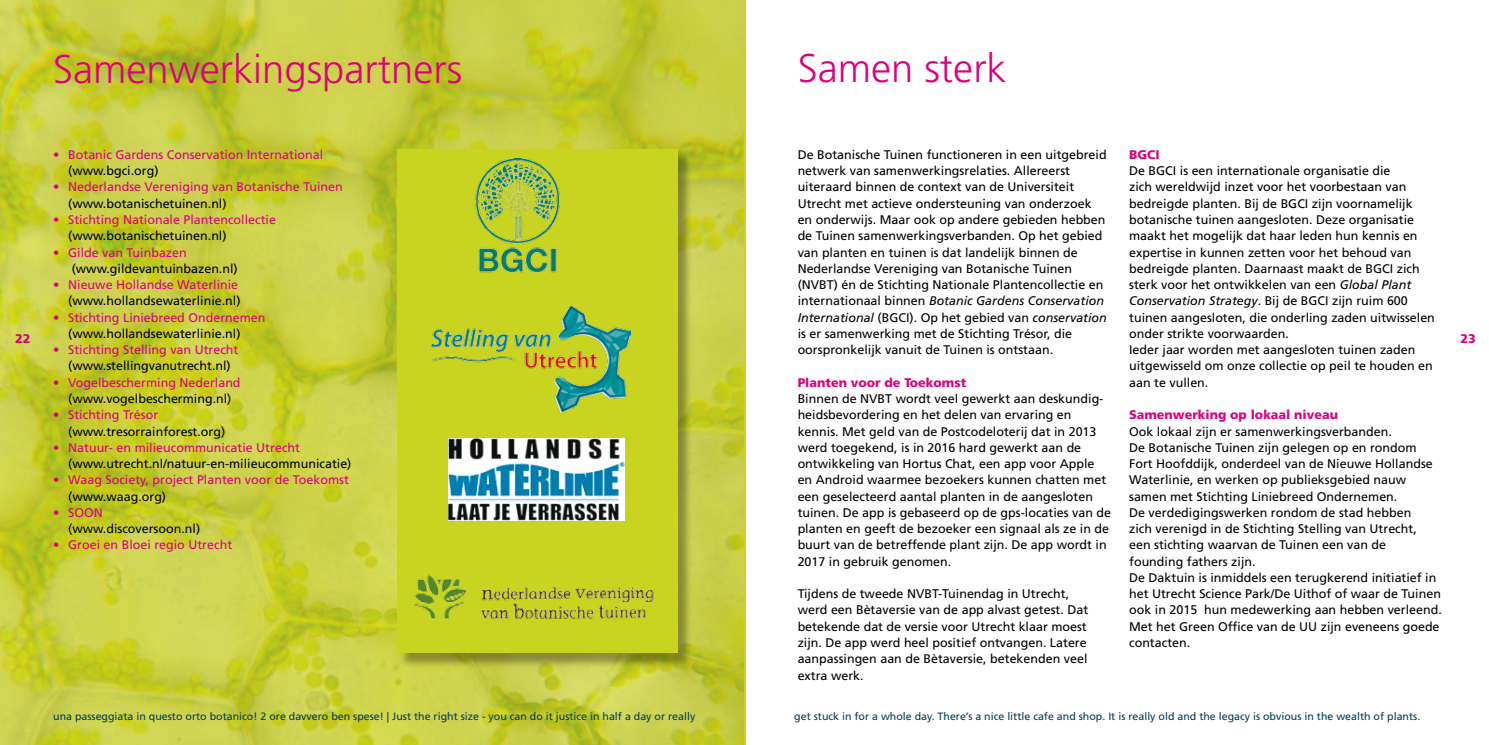
<style>
.page{position:relative;width:1489px;height:745px;background:#fff}
.page>*{position:absolute;margin:0;border:0;box-sizing:border-box;transform-origin:0 0}
.t1{font:300 40px "Frutiger LT Std";color:#dd007e}
.t2{font:12.5px/16.2px "Frutiger LT Std";color:#000}
.t3{font:12.5px "Frutiger LT Std";color:#dd007e}
.t4{font:900 12.5px "Frutiger LT Std";color:#dd007e}
.t5{font:10.62px "Frutiger LT Std";color:#003c56}
.s1{font-style:italic}
</style>
<div class="page">
<img style="left:0;top:0;width:743px;height:744px">
<div style="left:399px;top:151px;width:294px;height:517px;background:#000;opacity:.34"></div>
<div style="left:397px;top:149px;width:280px;height:503px;background:#c8d41f"></div>
<img style="left:475px;top:159px;width:85px;height:114px">
<img style="left:431px;top:305px;width:199px;height:107px">
<img style="left:449px;top:438px;width:175px;height:82px">
<img style="left:408px;top:574px;width:246px;height:46px">
<h1 class="t1" style="left:53px;top:47px;width:410px">Samenwerkingspartners</h1>
<h1 class="t1" style="left:797px;top:46px;width:210px">Samen sterk</h1>
<p class="t2" style="left:797px;top:146px;width:311px">De Botanische Tuinen functioneren in een uitgebreid netwerk van samenwerkingsrelaties. Allereerst uiteraard binnen de context van de Universiteit Utrecht met actieve ondersteuning van onderzoek en onderwijs. Maar ook op andere gebieden hebben de Tuinen samenwerkingsverbanden. Op het gebied van planten en tuinen is dat landelijk binnen de Nederlandse Vereniging van Botanische Tuinen (NVBT) én de Stichting Nationale Plantencollectie en internationaal binnen <span class="s1">Botanic Gardens Conservation International</span> (BGCI). Op het gebied van <span class="s1">conservation </span>is er samenwerking met de Stichting Trésor, die oorspronkelijk vanuit de Tuinen is ontstaan.</p>
<p class="t4" style="left:797px;top:374px;width:170px">Planten voor de Toekomst</p>
<p class="t2" style="left:797px;top:390px;width:315px">Binnen de NVBT wordt veel gewerkt aan deskundig&shy;heidsbevordering en het delen van ervaring en kennis. Met geld van de Postcodeloterij dat in 2013 werd toegekend, is in 2016 hard gewerkt aan de ontwikkeling van Hortus Chat, een app voor Apple en Android waarmee bezoekers kunnen chatten met een geselecteerd aantal planten in de aangesloten tuinen. De app is gebaseerd op de gps-locaties van de planten en geeft de bezoeker een signaal als ze in de buurt van de betreffende plant zijn. De app wordt in 2017 in gebruik genomen.</p>
<p class="t2" style="left:797px;top:585px;width:292px">Tijdens de tweede NVBT-Tuinendag in Utrecht, werd een Bètaversie van de app alvast getest. Dat betekende dat de versie voor Utrecht klaar moest zijn. De app werd heel positief ontvangen. Latere aanpassingen aan de Bètaversie, betekenden veel extra werk.</p>
<p class="t3" style="left:53px;top:147px;width:271px">• Botanic Gardens Conservation International</p>
<p class="t2" style="left:68px;top:163px;width:92px">(www.bgci.org)</p>
<p class="t3" style="left:53px;top:180px;width:291px">• Nederlandse Vereniging van Botanische Tuinen</p>
<p class="t2" style="left:68px;top:195px;width:160px">(www.botanischetuinen.nl)</p>
<p class="t3" style="left:53px;top:212px;width:224px">• Stichting Nationale Plantencollectie</p>
<p class="t2" style="left:68px;top:228px;width:160px">(www.botanischetuinen.nl)</p>
<p class="t3" style="left:53px;top:245px;width:135px">• Gilde van Tuinbazen</p>
<p class="t2" style="left:72px;top:260px;width:167px">(www.gildevantuinbazen.nl)</p>
<p class="t3" style="left:53px;top:277px;width:186px">• Nieuwe Hollandse Waterlinie</p>
<p class="t2" style="left:68px;top:293px;width:174px">(www.hollandsewaterlinie.nl)</p>
<p class="t3" style="left:53px;top:310px;width:214px">• Stichting Liniebreed Ondernemen</p>
<p class="t2" style="left:68px;top:325px;width:174px">(www.hollandsewaterlinie.nl)</p>
<p class="t3" style="left:53px;top:342px;width:187px">• Stichting Stelling van Utrecht</p>
<p class="t2" style="left:68px;top:358px;width:164px">(www.stellingvanutrecht.nl)</p>
<p class="t3" style="left:53px;top:375px;width:189px">• Vogelbescherming Nederland</p>
<p class="t2" style="left:68px;top:390px;width:165px">(www.vogelbescherming.nl)</p>
<p class="t3" style="left:53px;top:407px;width:107px">• Stichting Trésor</p>
<p class="t2" style="left:68px;top:423px;width:158px">(www.tresorrainforest.org)</p>
<p class="t3" style="left:53px;top:440px;width:248px">• Natuur- en milieucommunicatie Utrecht</p>
<p class="t2" style="left:68px;top:455px;width:285px">(www.utrecht.nl/natuur-en-milieucommunicatie)</p>
<p class="t3" style="left:53px;top:472px;width:297px">• Waag Society, project Planten voor de Toekomst</p>
<p class="t2" style="left:68px;top:488px;width:99px">(www.waag.org)</p>
<p class="t3" style="left:53px;top:505px;width:51px">• SOON</p>
<p class="t2" style="left:68px;top:520px;width:133px">(www.discoversoon.nl)</p>
<p class="t3" style="left:53px;top:537px;width:180px">• Groei en Bloei regio Utrecht</p>
<p class="t4" style="left:1129px;top:147px;width:32px">BGCI</p>
<p class="t2" style="left:1129px;top:163px;width:307px">De BGCI is een internationale organisatie die<br>zich wereldwijd inzet voor het voorbestaan van bedreigde planten. Bij de BGCI zijn voornamelijk botanische tuinen aangesloten. Deze organisatie maakt het mogelijk dat haar leden hun kennis en expertise in kunnen zetten voor het behoud van bedreigde planten. Daarnaast maakt de BGCI zich sterk voor het ontwikkelen van een <span class="s1">Global Plant Conservation Strategy</span>. Bij de BGCI zijn ruim 600 tuinen aangesloten, die onderling zaden uitwisselen onder strikte voorwaarden.<br>Ieder jaar worden met aangesloten tuinen zaden uitgewisseld om onze collectie op peil te houden en aan te vullen.</p>
<p class="t4" style="left:1129px;top:407px;width:210px">Samenwerking op lokaal niveau</p>
<p class="t2" style="left:1129px;top:423px;width:314px">Ook lokaal zijn er samenwerkingsverbanden.<br>De Botanische Tuinen zijn gelegen op en rondom Fort Hoofddijk, onderdeel van de Nieuwe Hollandse Waterlinie, en werken op publieksgebied nauw samen met Stichting Liniebreed Ondernemen.<br>De verdedigingswerken rondom de stad hebben<br>zich verenigd in de Stichting Stelling van Utrecht,<br>een stichting waarvan de Tuinen een van de founding fathers zijn.<br>De Daktuin is inmiddels een terugkerend initiatief in het Utrecht Science Park/De Uithof of waar de Tuinen ook in 2015 hun medewerking aan hebben verleend.<br>Met het Green Office van de UU zijn eveneens goede contacten.</p>
<p class="t4" style="left:15px;top:331px;width:17px">22</p>
<p class="t4" style="left:1460px;top:331px;width:17px">23</p>
<p class="t5" style="left:53px;top:709px;width:643px">una passeggiata in questo orto botanico! 2 ore davvero ben spese! | Just the right size - you can do it justice in half a day or really</p>
<p class="t5" style="left:794px;top:709px;width:627px">get stuck in for a whole day. There’s a nice little cafe and shop. It is really old and the legacy is obvious in the wealth of plants.</p>
</div>
